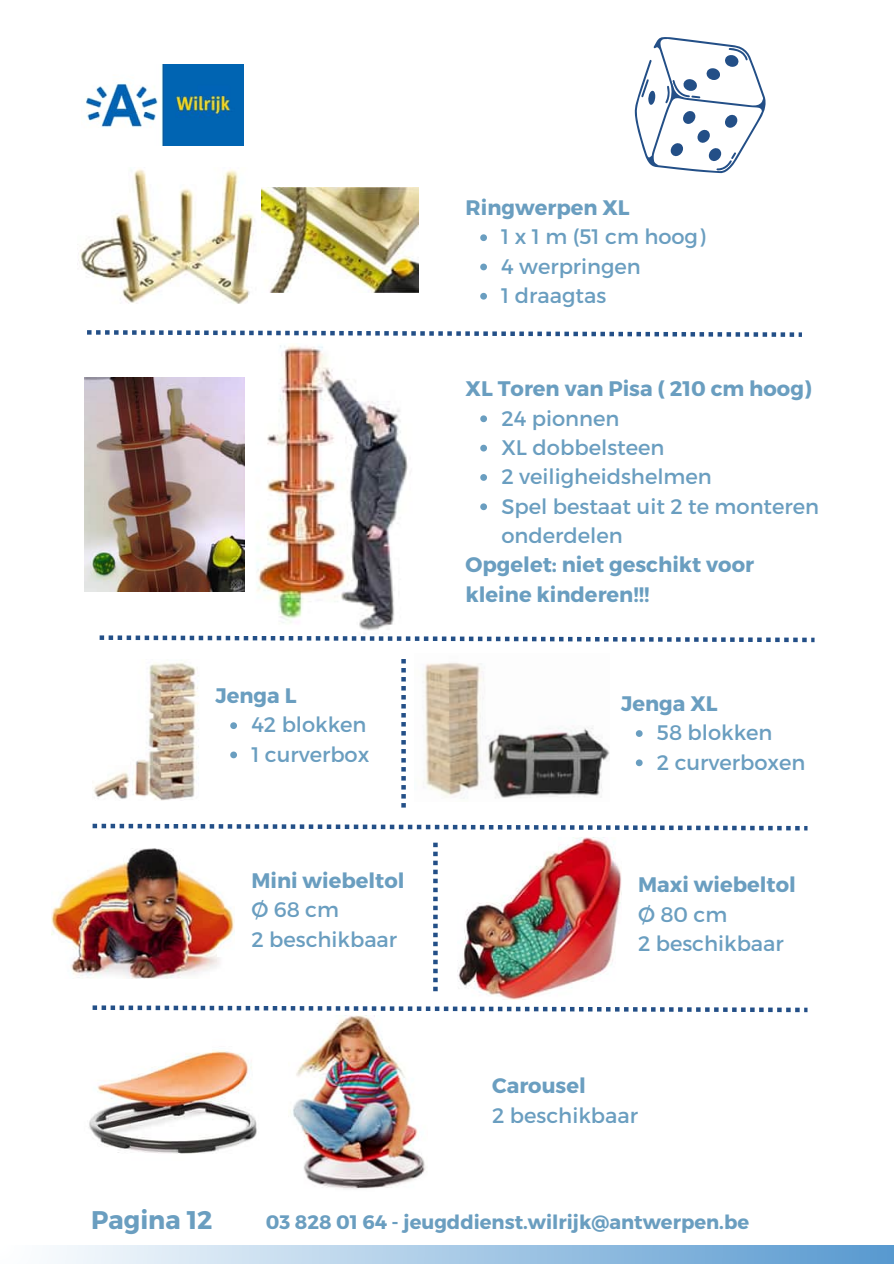
<style>
.page{position:relative;width:894px;height:1264px;background:#fff}
.page>*{position:absolute;margin:0;border:0;box-sizing:border-box;transform-origin:0 0}
.t1{font:700 25.5px "Montserrat";color:#6a9ec0}
.t2{font:21px/29.2px "Montserrat";color:#6a9ec0}
.t3{font:700 21px/29.2px "Montserrat";color:#6a9ec0}
.t4{font:700 19.5px "Montserrat";color:#6a9ec0}
</style>
<div class="page">
<img style="left:86px;top:64px;width:158px;height:81px">
<svg style="left:87px;top:330px;width:714px;height:7px"></svg>
<img style="left:422px;top:662px;width:187px;height:137px">
<svg style="left:93px;top:1005px;width:714px;height:7px"></svg>
<img style="left:89px;top:1050px;width:168px;height:104px">
<div style="left:0;top:1245px;width:893px;height:18px;background:linear-gradient(to right,#fff,#5799cf)"></div>
<svg style="left:100px;top:635px;width:714px;height:7px"></svg>
<img style="left:77px;top:169px;width:177px;height:135px">
<img style="left:261px;top:187px;width:158px;height:105px">
<svg style="left:634px;top:37px;width:131px;height:136px"></svg>
<img style="left:236px;top:345px;width:172px;height:286px">
<img style="left:85px;top:378px;width:160px;height:213px">
<svg style="left:93px;top:823px;width:714px;height:7px"></svg>
<img style="left:93px;top:662px;width:106px;height:138px">
<svg style="left:401px;top:659px;width:4px;height:148px"></svg>
<img style="left:457px;top:837px;width:164px;height:162px">
<img style="left:51px;top:848px;width:183px;height:130px">
<svg style="left:433px;top:842px;width:4px;height:149px"></svg>
<img style="left:293px;top:1015px;width:133px;height:174px">
<svg style="left:230px;top:722px;width:7px;height:7px"></svg>
<svg style="left:230px;top:751px;width:7px;height:7px"></svg>
<svg style="left:635px;top:730px;width:7px;height:7px"></svg>
<svg style="left:635px;top:759px;width:7px;height:7px"></svg>
<svg style="left:480px;top:234px;width:7px;height:7px"></svg>
<svg style="left:480px;top:263px;width:7px;height:7px"></svg>
<svg style="left:480px;top:293px;width:7px;height:6px"></svg>
<svg style="left:480px;top:415px;width:7px;height:7px"></svg>
<svg style="left:480px;top:445px;width:7px;height:6px"></svg>
<svg style="left:480px;top:474px;width:7px;height:7px"></svg>
<svg style="left:480px;top:503px;width:7px;height:7px"></svg>
<p class="t3" style="left:465px;top:192px;width:165px">Ringwerpen XL</p>
<p class="t2" style="left:501px;top:221px;width:205px">1 x 1 m (51 cm hoog)</p>
<p class="t2" style="left:501px;top:250px;width:141px">4 werpringen</p>
<p class="t2" style="left:501px;top:280px;width:106px">1 draagtas</p>
<p class="t3" style="left:215px;top:680px;width:82px">Jenga L</p>
<p class="t2" style="left:251px;top:709px;width:117px">42 blokken</p>
<p class="t2" style="left:251px;top:738px;width:119px">1 curverbox</p>
<p class="t3" style="left:251px;top:864px;width:154px">Mini wiebeltol</p>
<p class="t2" style="left:251px;top:894px;width:89px">Ø 68 cm</p>
<h1 class="t2" style="left:251px;top:923px;width:147px">2 beschikbaar</h1>
<p class="t3" style="left:465px;top:373px;width:347px">XL Toren van Pisa ( 210 cm hoog)</p>
<p class="t2" style="left:501px;top:402px;width:120px">24 pionnen</p>
<p class="t2" style="left:501px;top:432px;width:165px">XL dobbelsteen</p>
<p class="t2" style="left:501px;top:461px;width:212px">2 veiligheidshelmen</p>
<p class="t2" style="left:501px;top:490px;width:319px">Spel bestaat uit 2 te monteren onderdelen</p>
<p class="t3" style="left:465px;top:549px;width:290px">Opgelet: niet geschikt voor kleine kinderen!!!</p>
<p class="t3" style="left:621px;top:688px;width:98px">Jenga XL</p>
<h2 class="t2" style="left:656px;top:717px;width:117px">58 blokken</h2>
<p class="t2" style="left:656px;top:746px;width:150px">2 curverboxen</p>
<h2 class="t3" style="left:638px;top:869px;width:159px">Maxi wiebeltol</h2>
<p class="t2" style="left:638px;top:898px;width:91px">Ø 80 cm</p>
<p class="t2" style="left:638px;top:927px;width:147px">2 beschikbaar</p>
<p class="t3" style="left:492px;top:1070px;width:95px">Carousel</p>
<h2 class="t2" style="left:492px;top:1099px;width:147px">2 beschikbaar</h2>
<p class="t1" style="left:91px;top:1202px;width:123px">Pagina 12</p>
<p class="t4" style="left:266px;top:1209px;width:484px">03 828 01 64 - jeugddienst.wilrijk@antwerpen.be</p>
</div>
